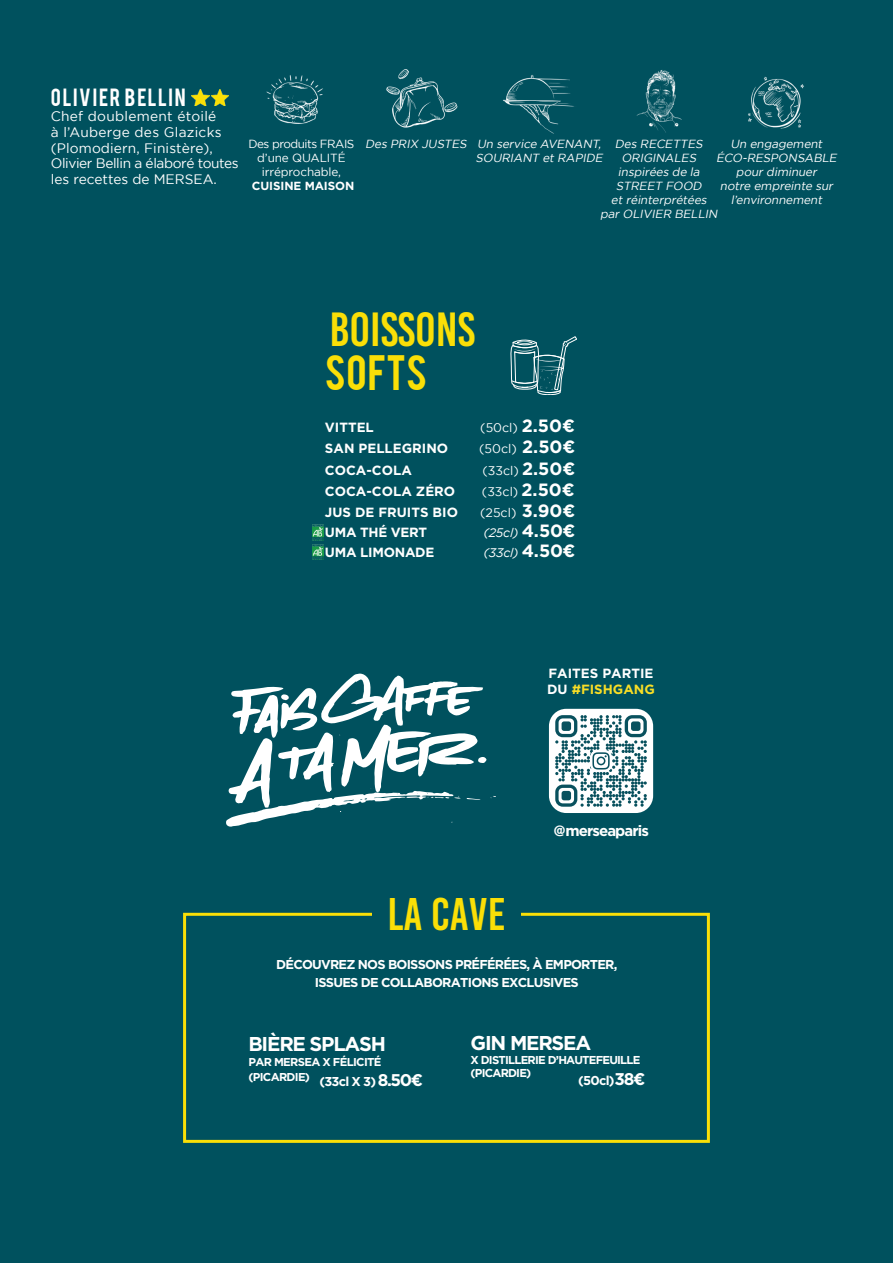
<style>
.page{position:relative;width:893px;height:1263px;background:#00515e}
.page>*{position:absolute;margin:0;border:0;box-sizing:border-box;transform-origin:0 0}
.t1{font:47.85px "Bebas Kai";color:#fadf07}
.t2{font:45.75px "Bebas Kai";color:#fadf07}
.t3{font:39.15px "Bebas";letter-spacing:.01em;color:#fadf07}
.t4{font:700 19.95px "Gotham";letter-spacing:-.06em;color:#fff}
.t5{font:19.5px "Bebas";letter-spacing:.09em;color:#fff}
.t6{font:700 15px "Gotham";letter-spacing:-.06em;color:#fff}
.t7{font:13.65px/15.6px "Gotham";letter-spacing:.01em;color:#fff}
.t8{font:700 13.35px/16px "Gotham";color:#fff}
.t9{font:700 13.35px "Gotham";letter-spacing:-.02em;color:#fff}
.t10{font:700 12.9px/17.9px "Gotham";letter-spacing:-.06em;color:#fff;text-align:center}
.t11{font:12.45px "Gotham";color:#fff}
.t12{font:italic 12.45px "Gotham";letter-spacing:-.02em;color:#fff}
.t13{font:italic 11.7px/14.1px "Gotham";color:#fff;text-align:center}
.t14{font:11.7px "Gotham";letter-spacing:-.04em;color:#fff}
.t15{font:11.7px "Gotham";letter-spacing:-.01em;color:#fff}
.t16{font:700 11.7px "Gotham";letter-spacing:-.01em;color:#fff}
.t17{font:700 11.4px/15px "Gotham";letter-spacing:-.07em;color:#fff}
.s1{font-style:italic}
.s2{font-weight:700;font-size:17.85px}
.s3{font-weight:700;font-style:normal;font-size:17.85px}
.s4{color:#f9de26}
.s5{font-family:"Franklin Gothic";font-weight:600}
.s6{font-size:12.9px}
.s7{font-size:16.95px}
</style>
<div class="page">
<img style="left:192px;top:89px;width:17px;height:17px">
<img style="left:211px;top:89px;width:18px;height:17px">
<img style="left:636px;top:70px;width:46px;height:63px">
<img style="left:386px;top:69px;width:72px;height:59px">
<img style="left:266px;top:75px;width:57px;height:49px">
<img style="left:748px;top:76px;width:56px;height:53px">
<img style="left:503px;top:74px;width:71px;height:60px">
<svg style="left:183px;top:912px;width:527px;height:231px"></svg>
<div style="left:372px;top:880px;width:149px;height:64px;background:#00515e"></div>
<svg style="left:226px;top:673px;width:270px;height:154px"></svg>
<div style="left:549px;top:709px;width:104px;height:104px;background:#fff;border-radius:17px"></div>
<svg style="left:555px;top:715px;width:92px;height:92px"></svg>
<svg style="left:510px;top:336px;width:67px;height:59px"></svg>
<img style="left:312px;top:544px;width:11px;height:16px">
<img style="left:312px;top:525px;width:11px;height:15px">
<h3 class="t5" style="left:51px;top:83px;width:136px">OLIVIER BELLIN</h3>
<p class="t7" style="left:51px;top:109px;width:189px">Chef doublement étoilé<br>à l’Auberge des Glazicks (Plomodiern, Finistère),<br>Olivier Bellin a élaboré toutes les recettes de MERSEA.</p>
<p class="t14" style="left:248px;top:137px;width:222px">Des produits FRAIS <span class="s1">Des PRIX JUSTES</span></p>
<p class="t15" style="left:257px;top:151px;width:90px">d’une QUALITÉ</p>
<p class="t15" style="left:262px;top:165px;width:81px">irréprochable,</p>
<p class="t16" style="left:252px;top:179px;width:104px">CUISINE MAISON</p>
<p class="t13" style="left:600px;top:136px;width:121px">Des RECETTES<br>ORIGINALES inspirées de la<br>STREET FOOD<br>et réinterprétées par OLIVIER BELLIN</p>
<p class="t13" style="left:716px;top:137px;width:124px">Un engagement<br>ÉCO-RESPONSABLE pour diminuer<br>notre empreinte sur l’environnement</p>
<p class="t13" style="left:475px;top:137px;width:131px;text-align:left">Un service AVENANT,<br>SOURIANT et RAPIDE</p>
<h1 class="t1" style="left:329px;top:304px;width:147px">BOISSONS</h1>
<h3 class="t3" style="left:325px;top:344px;width:104px">SOFTS</h3>
<p class="t8" style="left:325px;top:419px;width:50px">VITTEL</p>
<p class="t11" style="left:480px;top:421px;width:96px">(50cl) <span class="s2">2.50¤</span></p>
<p class="t8" style="left:325px;top:440px;width:125px">SAN PELLEGRINO</p>
<p class="t11" style="left:479px;top:442px;width:98px">(50cl) <span class="s2">2.50¤</span></p>
<p class="t8" style="left:325px;top:462px;width:88px">COCA-COLA</p>
<p class="t11" style="left:482px;top:463px;width:94px">(33cl) <span class="s2">2.50¤</span></p>
<p class="t8" style="left:325px;top:483px;width:132px">COCA-COLA ZÉRO</p>
<p class="t11" style="left:482px;top:485px;width:94px">(33cl) <span class="s2">2.50¤</span></p>
<p class="t8" style="left:325px;top:504px;width:135px">JUS DE FRUITS BIO</p>
<p class="t11" style="left:480px;top:506px;width:97px">(25cl) <span class="s2">3.90¤</span></p>
<p class="t9" style="left:325px;top:525px;width:104px">UMA THÉ VERT</p>
<p class="t12" style="left:484px;top:526px;width:93px">(25cl) <span class="s3">4.50¤</span></p>
<p class="t9" style="left:325px;top:545px;width:111px">UMA LIMONADE</p>
<p class="t12" style="left:484px;top:546px;width:93px">(33cl) <span class="s3">4.50¤</span></p>
<p class="t8" style="left:547px;top:665px;width:109px">FAITES PARTIE<br>DU <span class="s4">#FISHGANG</span></p>
<h2 class="t2" style="left:388px;top:889px;width:119px">LA CAVE</h2>
<p class="t6" style="left:554px;top:822px;width:97px"><span class="s5">@</span>merseaparis</p>
<p class="t10" style="left:276px;top:955px;width:343px">DÉCOUVREZ NOS BOISSONS PRÉFÉRÉES, À EMPORTER,<br>ISSUES DE COLLABORATIONS EXCLUSIVES</p>
<h3 class="t4" style="left:248px;top:1032px;width:139px">BIÈRE SPLASH</h3>
<p class="t17" style="left:248px;top:1054px;width:176px">PAR MERSEA X FÉLICITÉ (PICARDIE) <span class="s6">(33cl X 3)</span> <span class="s7">8.50¤</span></p>
<h3 class="t4" style="left:471px;top:1031px;width:122px">GIN MERSEA</h3>
<p class="t17" style="left:471px;top:1052px;width:171px;line-height:13.6px">X DISTILLERIE D’HAUTEFEUILLE (PICARDIE)</p>
<p class="t10" style="left:578px;top:1072px;width:69px">(50cl)<span class="s7">38¤</span></p>
</div>
